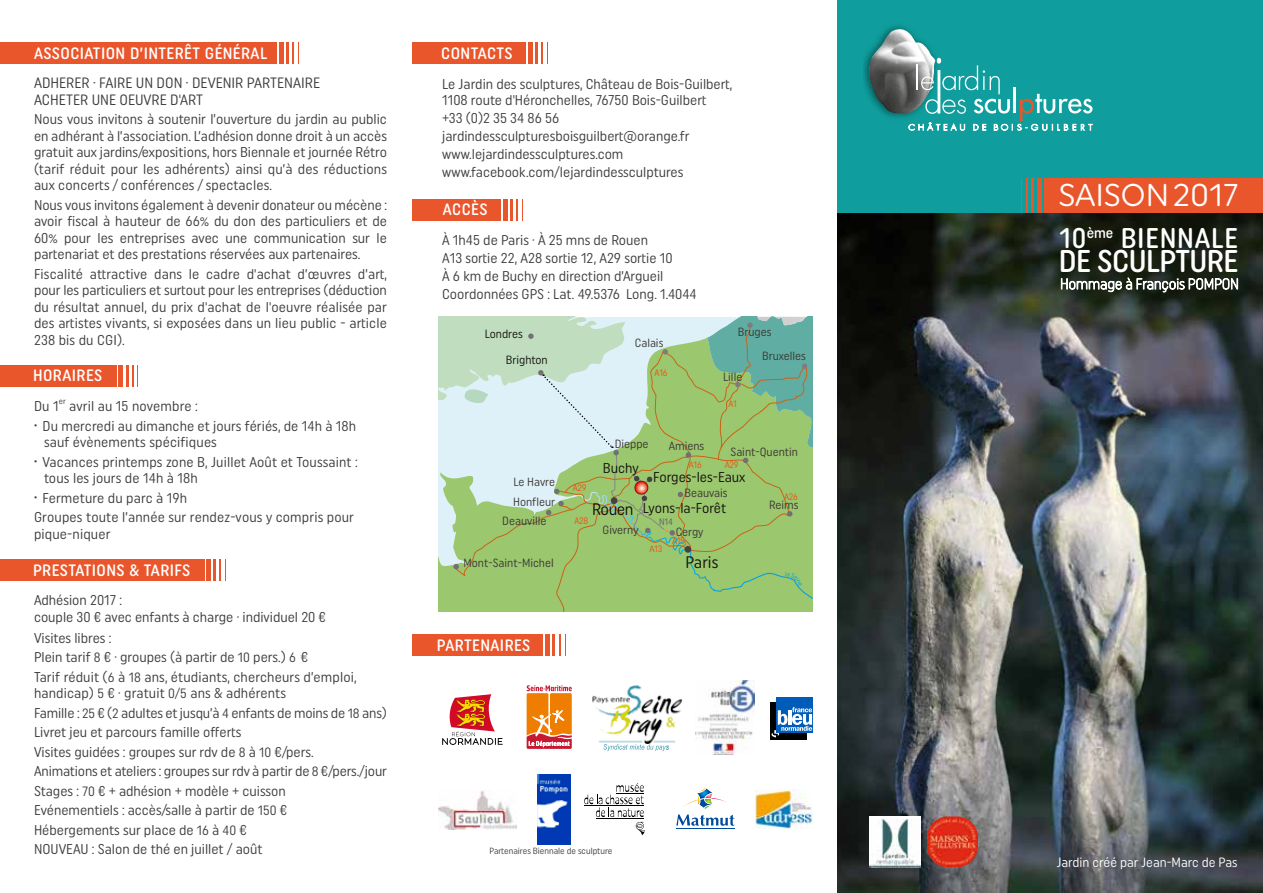
<style>
.page{position:relative;width:1263px;height:893px;background:#fff}
.page>*{position:absolute;margin:0;border:0;box-sizing:border-box;transform-origin:0 0}
.t1{font:500 31.5px "Uniform Rnd Cond";letter-spacing:-.02em;color:#fff}
.t2{font:31.5px "Uniform Rnd";color:#fff;scale:.94 1}
.t3{font:500 28.5px "Uniform Rnd Cond";letter-spacing:.025em;color:#fff}
.t4{font:16.65px "Uniform Rnd Cond";letter-spacing:-.025em;color:#13110c}
.t5{font:500 16.5px "Uniform Rnd Cond";letter-spacing:.025em;color:#fff}
.t6{font:15px/16.5px "Uniform Rnd Cond";color:#3c3c3b}
.t7{font:14.4px "Uniform Rnd Cond";color:#13110c}
.t8{font:14.25px/16.5px "Uniform Rnd Cond";color:#3c3c3b}
.t9{font:13.5px "Uniform Rnd Cond";color:#fff}
.t10{font:12px/20.9px "Uniform Rnd Cond";color:#3b3635}
.t11{font:12px "Uniform Rnd Cond";color:#13110c}
.t12{font:9.45px "Uniform Rnd Cond";letter-spacing:-.025em;color:#e95314}
.t13{font:9.45px "Uniform Rnd Cond";color:#5e5e5e}
.t14{font:9px "Uniform Rnd Cond";color:#3c3c3b}
.t15{font:8.25px "Uniform Rnd Cond";color:#3c3c3b}
.s1{font-size:10.5px}
.s2{font-size:13.5px}
</style>
<div class="page">
<div style="left:438px;top:586px;width:374px;height:25px;background:#9bc76e"></div>
<div style="left:555px;top:586px;width:253px;height:25px;background:#9bc76e"></div>
<img style="left:838px;top:213px;width:425px;height:680px">
<img style="left:592px;top:686px;width:90px;height:57px">
<svg style="left:603px;top:744px;width:66px;height:7px"></svg>
<div style="left:0;top:560px;width:204px;height:21px;background:#ea562c"></div>
<div style="left:206px;top:560px;width:5px;height:21px;background:#ea562c"></div>
<hr style="left:213px;top:560px;width:3px;height:21px;background:#ea562c">
<svg style="left:219px;top:560px;width:7px;height:21px"></svg>
<svg style="left:526px;top:685px;width:46px;height:64px;background:#ea8a4b"></svg>
<div style="left:838px;top:0;width:425px;height:213px;background:#0f9e9d"></div>
<div style="left:1044px;top:179px;width:219px;height:34px;background:#ea562c"></div>
<hr style="left:1037px;top:179px;width:4px;height:34px;background:#ea562c">
<hr style="left:1022px;top:179px;width:1px;height:34px;background:#ea562c">
<hr style="left:1032px;top:179px;width:2px;height:34px;background:#ea562c">
<hr style="left:1027px;top:179px;width:1px;height:34px;background:#ea562c">
<div style="left:412px;top:635px;width:131px;height:21px;background:#ea562c"></div>
<div style="left:545px;top:635px;width:5px;height:21px;background:#ea562c"></div>
<hr style="left:553px;top:635px;width:2px;height:21px;background:#ea562c">
<svg style="left:559px;top:635px;width:7px;height:21px"></svg>
<img style="left:695px;top:680px;width:60px;height:74px">
<img style="left:927px;top:816px;width:51px;height:51px">
<div style="left:869px;top:816px;width:51px;height:51px;background:#fff"></div>
<img style="left:869px;top:820px;width:51px;height:47px">
<div style="left:0;top:365px;width:117px;height:22px;background:#ea562c"></div>
<hr style="left:119px;top:365px;width:4px;height:22px;background:#ea562c">
<hr style="left:126px;top:365px;width:2px;height:22px;background:#ea562c">
<svg style="left:132px;top:365px;width:6px;height:22px"></svg>
<div style="left:0;top:43px;width:277px;height:21px;background:#ea562c"></div>
<hr style="left:279px;top:43px;width:4px;height:21px;background:#ea562c">
<hr style="left:286px;top:43px;width:3px;height:21px;background:#ea562c">
<svg style="left:293px;top:43px;width:6px;height:21px"></svg>
<div style="left:412px;top:43px;width:114px;height:21px;background:#ea562c"></div>
<hr style="left:528px;top:43px;width:4px;height:21px;background:#ea562c">
<hr style="left:535px;top:43px;width:2px;height:21px;background:#ea562c">
<svg style="left:541px;top:43px;width:7px;height:21px"></svg>
<div style="left:412px;top:199px;width:89px;height:21px;background:#ea562c"></div>
<div style="left:503px;top:199px;width:5px;height:21px;background:#ea562c"></div>
<svg style="left:522px;top:199px;width:1px;height:21px"></svg>
<hr style="left:511px;top:199px;width:2px;height:21px;background:#ea562c">
<hr style="left:516px;top:199px;width:2px;height:21px;background:#ea562c">
<svg style="left:770px;top:697px;width:42px;height:42px"></svg>
<svg style="left:442px;top:694px;width:61px;height:51px"></svg>
<img style="left:755px;top:790px;width:58px;height:38px">
<hr style="left:676px;top:828px;width:58px;height:1px;background:#004b9c">
<svg style="left:676px;top:788px;width:58px;height:38px"></svg>
<img style="left:863px;top:26px;width:77px;height:92px">
<img style="left:869px;top:29px;width:66px;height:85px">
<svg style="left:908px;top:58px;width:185px;height:73px"></svg>
<svg style="left:1061px;top:277px;width:177px;height:15px"></svg>
<img style="left:537px;top:774px;width:33px;height:70px">
<svg style="left:584px;top:783px;width:61px;height:52px"></svg>
<img style="left:439px;top:790px;width:78px;height:39px">
<svg style="left:438px;top:316px;width:374px;height:270px;background:#add09e"></svg>
<p class="t5" style="left:34px;top:43px;width:235px">ASSOCIATION D’INTERÊT GÉNÉRAL</p>
<p class="t6" style="left:34px;top:74px;width:288px">ADHERER · FAIRE UN DON · DEVENIR PARTENAIRE<br>ACHETER UNE OEUVRE D'ART</p>
<p class="t8" style="left:34px;top:111px;width:354px;text-align:justify">Nous vous invitons à soutenir l’ouverture du jardin au public en adhérant à l’association. L’adhésion donne droit à un accès gratuit aux jardins/expositions, hors Biennale et journée Rétro (tarif réduit pour les adhérents) ainsi qu’à des réductions aux concerts / conférences / spectacles.</p>
<p class="t8" style="left:34px;top:196px;width:354px;text-align:justify">Nous vous invitons également à devenir donateur ou mécène : avoir fiscal à hauteur de 66% du don des particuliers et de 60% pour les entreprises avec une communication sur le partenariat et des prestations réservées aux partenaires.</p>
<p class="t8" style="left:34px;top:265px;width:354px;text-align:justify">Fiscalité attractive dans le cadre d'achat d’œuvres d’art, pour les particuliers et surtout pour les entreprises (déduction du résultat annuel, du prix d'achat de l'oeuvre réalisée par des artistes vivants, si exposées dans un lieu public - article 238 bis du CGI).</p>
<p class="t5" style="left:33px;top:366px;width:71px">HORAIRES</p>
<p class="t8" style="left:34px;top:398px;width:26px">Du 1</p>
<p class="t15" style="left:59px;top:396px;width:9px">er</p>
<p class="t8" style="left:69px;top:398px;width:130px">avril au 15 novembre :</p>
<p class="t8" style="left:44px;top:417px;width:314px;text-indent:-10px"><span class="s1">•</span> Du mercredi au dimanche et jours fériés, de 14h à 18h sauf évènements spécifiques</p>
<p class="t8" style="left:44px;top:453px;width:315px;text-indent:-10px"><span class="s1">•</span> Vacances printemps zone B, Juillet Août et Toussaint : tous les jours de 14h à 18h</p>
<p class="t8" style="left:34px;top:488px;width:321px;line-height:19.5px"><span class="s1">•</span> Fermeture du parc à 19h<br>Groupes toute l’année sur rendez-vous y compris pour</p>
<p class="t8" style="left:34px;top:525px;width:78px">pique-niquer</p>
<p class="t5" style="left:33px;top:560px;width:159px">PRESTATIONS &amp; TARIFS</p>
<p class="t8" style="left:34px;top:592px;width:293px">Adhésion 2017 :<br>couple 30 € avec enfants à charge · individuel 20 €</p>
<p class="t8" style="left:34px;top:628px;width:324px;line-height:19.5px">Visites libres :<br>Plein tarif <span class="s2">8</span> € · groupes (à partir de <span class="s2">10</span> pers.) <span class="s2">6</span> €<br>Tarif réduit (<span class="s2">6</span> à <span class="s2">18</span> ans, étudiants, chercheurs d’emploi,</p>
<p class="t8" style="left:34px;top:683px;width:354px;line-height:19.5px">handicap) <span class="s2">5</span> € · gratuit <span class="s2">0/5</span> ans &amp; adhérents<br>Famille : <span class="s2">25</span> € (<span class="s2">2</span> adultes et jusqu’à <span class="s2">4</span> enfants de moins de <span class="s2">18</span> ans)<br>Livret jeu et parcours famille offerts<br>Visites guidées : groupes sur rdv de <span class="s2">8</span> à <span class="s2">10</span> €/pers.<br>Animations et ateliers : groupes sur rdv à partir de <span class="s2">8</span> €/pers./jour Stages : <span class="s2">70</span> € + adhésion + modèle + cuisson<br>Evénementiels : accès/salle à partir de <span class="s2">150</span> €<br>Hébergements sur place de <span class="s2">16</span> à <span class="s2">40</span> €<br>NOUVEAU : Salon de thé en juillet / août</p>
<p class="t5" style="left:441px;top:43px;width:73px">CONTACTS</p>
<p class="t8" style="left:442px;top:75px;width:292px">Le Jardin des sculptures, Château de Bois-Guilbert,<br>1108 route d'Héronchelles, 76750 Bois-Guilbert</p>
<p class="t8" style="left:442px;top:109px;width:249px;line-height:18px">+33 (0)2 35 34 86 56 jardindessculpturesboisguilbert@orange.fr www.lejardindessculptures.com www.facebook.com/lejardindessculptures</p>
<p class="t5" style="left:443px;top:199px;width:46px">ACCÈS</p>
<p class="t8" style="left:442px;top:230px;width:256px;line-height:18px">À 1h45 de Paris · À 25 mns de Rouen<br>A13 sortie 22, A28 sortie 12, A29 sortie 10<br>À 6 km de Buchy en direction d’Argueil Coordonnées GPS : Lat. 49.5376 Long. 1.4044</p>
<p class="t11" style="left:485px;top:327px;width:40px">Londres</p>
<p class="t11" style="left:506px;top:352px;width:43px">Brighton</p>
<p class="t10" style="left:635px;top:333px;width:30px">Calais</p>
<p class="t12" style="left:655px;top:367px;width:14px">A16</p>
<p class="t10" style="left:738px;top:321px;width:35px">Bruges</p>
<p class="t10" style="left:723px;top:366px;width:21px">Lille</p>
<p class="t12" style="left:728px;top:398px;width:10px">A1</p>
<p class="t10" style="left:762px;top:345px;width:45px">Bruxelles</p>
<p class="t10" style="left:615px;top:433px;width:35px">Dieppe</p>
<p class="t10" style="left:669px;top:435px;width:37px">Amiens</p>
<p class="t10" style="left:730px;top:441px;width:69px">Saint-Quentin</p>
<p class="t10" style="left:513px;top:471px;width:44px">Le Havre<br>Honfleur</p>
<p class="t10" style="left:502px;top:511px;width:46px">Deauville</p>
<p class="t12" style="left:689px;top:459px;width:14px">A16</p>
<p class="t12" style="left:725px;top:459px;width:15px">A29</p>
<p class="t7" style="left:603px;top:459px;width:37px">Buchy</p>
<p class="t7" style="left:653px;top:468px;width:94px">Forges-les-Eaux</p>
<p class="t12" style="left:573px;top:482px;width:15px">A29</p>
<p class="t10" style="left:685px;top:482px;width:44px">Beauvais</p>
<p class="t10" style="left:676px;top:521px;width:29px">Cergy</p>
<p class="t12" style="left:672px;top:535px;width:14px">A15</p>
<p class="t7" style="left:643px;top:499px;width:85px">Lyons-la-Forêt</p>
<p class="t4" style="left:592px;top:499px;width:43px">Rouen</p>
<p class="t12" style="left:574px;top:515px;width:15px">A28</p>
<p class="t13" style="left:659px;top:516px;width:15px">N14</p>
<p class="t10" style="left:603px;top:519px;width:38px">Giverny</p>
<p class="t12" style="left:649px;top:543px;width:14px">A13</p>
<p class="t12" style="left:784px;top:491px;width:15px">A26</p>
<p class="t10" style="left:769px;top:494px;width:31px">Reims</p>
<p class="t10" style="left:463px;top:553px;width:92px">Mont-Saint-Michel</p>
<p class="t4" style="left:685px;top:552px;width:34px">Paris</p>
<p class="t5" style="left:437px;top:635px;width:95px">PARTENAIRES</p>
<p class="t14" style="left:490px;top:845px;width:124px">Partenaires Biennale de sculpture</p>
<h1 class="t2" style="left:1059px;top:177px;width:193px">SAISON2017</h1>
<h2 class="t3" style="left:1059px;top:221px;width:180px">10<sup>ème</sup> BIENNALE</h2>
<h1 class="t1" style="left:1059px;top:242px;width:181px">DE SCULPTURE</h1>
<p class="t9" style="left:1057px;top:854px;width:182px">Jardin créé par Jean-Marc de Pas</p>
</div>
